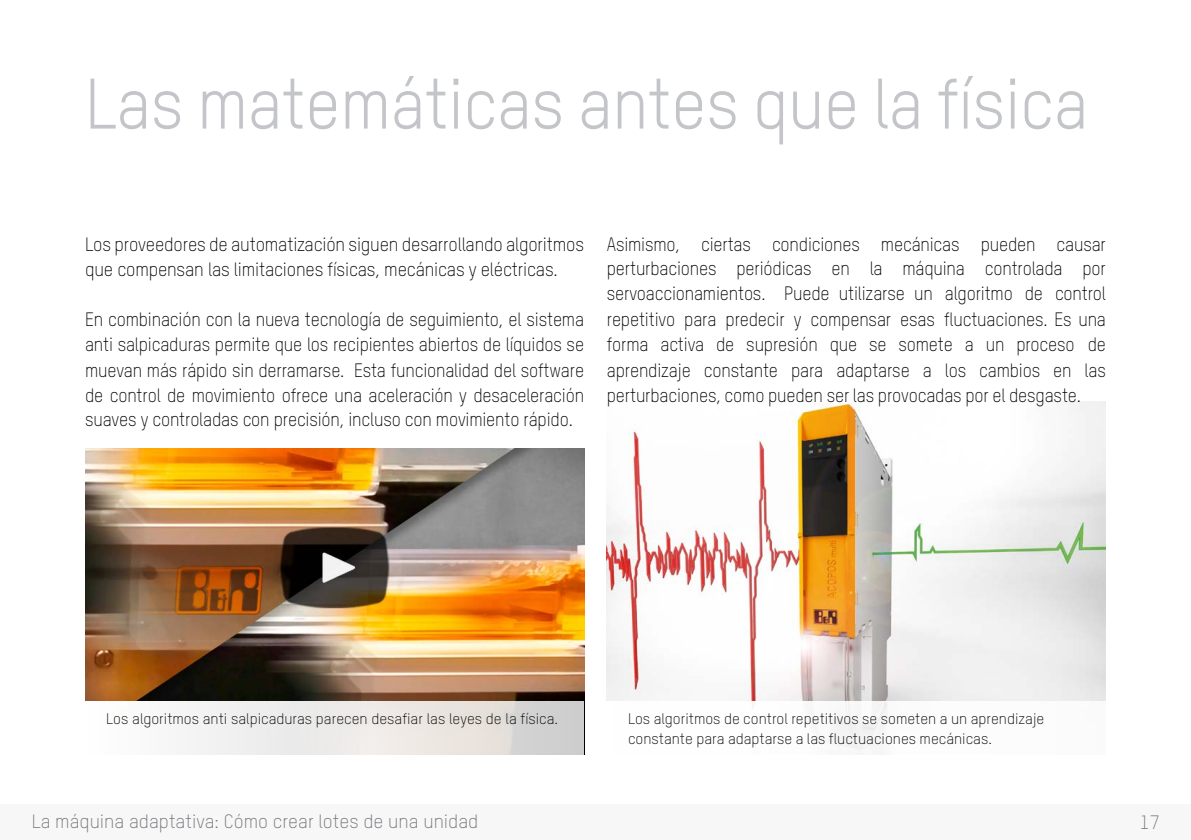
<style>
.page{position:relative;width:1191px;height:840px;background:#fff}
.page>*{position:absolute;margin:0;border:0;box-sizing:border-box;transform-origin:0 0}
.t1{font:70px "TSTARPRO";letter-spacing:-.01em;color:#c3c5c8;scale:.96 1}
.t2{font:300 19px/25.2px "TSTARPRO";letter-spacing:-.01em;color:#000;text-align:justify;scale:.92 1}
.t3{font:300 19px/25.2px "TSTARPRO";letter-spacing:-.01em;color:#000;scale:.94 1}
.t4{font:300 19px "TSTARPRO";color:#757378}
.t5{font:300 15px/20px "TSTARPRO";color:#000}
</style>
<div class="page">
<div style="left:0;top:804px;width:1191px;height:35px;background:#f7f7f8"></div>
<img style="left:85px;top:448px;width:499px;height:252px">
<img style="left:607px;top:401px;width:499px;height:299px">
<div style="left:82px;top:700px;width:502px;height:55px;background:linear-gradient(to right,#fff,#d8d4d1)"></div>
<h1 class="t1" style="left:85px;top:57px;width:1047px">Las matemáticas antes que la física</h1>
<p class="t3" style="left:85px;top:231px;width:532px">Los proveedores de automatización siguen desarrollando algoritmos que compensan las limitaciones físicas, mecánicas y eléctricas.</p>
<p class="t2" style="left:85px;top:306px;width:544px">En combinación con la nueva tecnología de seguimiento, el sistema anti salpicaduras permite que los recipientes abiertos de líquidos se muevan más rápido sin derramarse. Esta funcionalidad del software de control de movimiento ofrece una aceleración y desaceleración suaves y controladas con precisión, incluso con movimiento rápido.</p>
<p class="t2" style="left:607px;top:231px;width:544px">Asimismo, ciertas condiciones mecánicas pueden causar perturbaciones periódicas en la máquina controlada por servoaccionamientos. Puede utilizarse un algoritmo de control repetitivo para predecir y compensar esas fluctuaciones. Es una forma activa de supresión que se somete a un proceso de aprendizaje constante para adaptarse a los cambios en las perturbaciones, como pueden ser las provocadas por el desgaste.</p>
<p class="t5" style="left:106px;top:708px;width:453px">Los algoritmos anti salpicaduras parecen desafiar las leyes de la física.</p>
<p class="t5" style="left:628px;top:708px;width:418px">Los algoritmos de control repetitivos se someten a un aprendizaje constante para adaptarse a las fluctuaciones mecánicas.</p>
<p class="t4" style="left:32px;top:808px;width:448px">La máquina adaptativa: Cómo crear lotes de una unidad</p>
<p class="t4" style="left:1140px;top:809px;width:21px">17</p>
</div>
